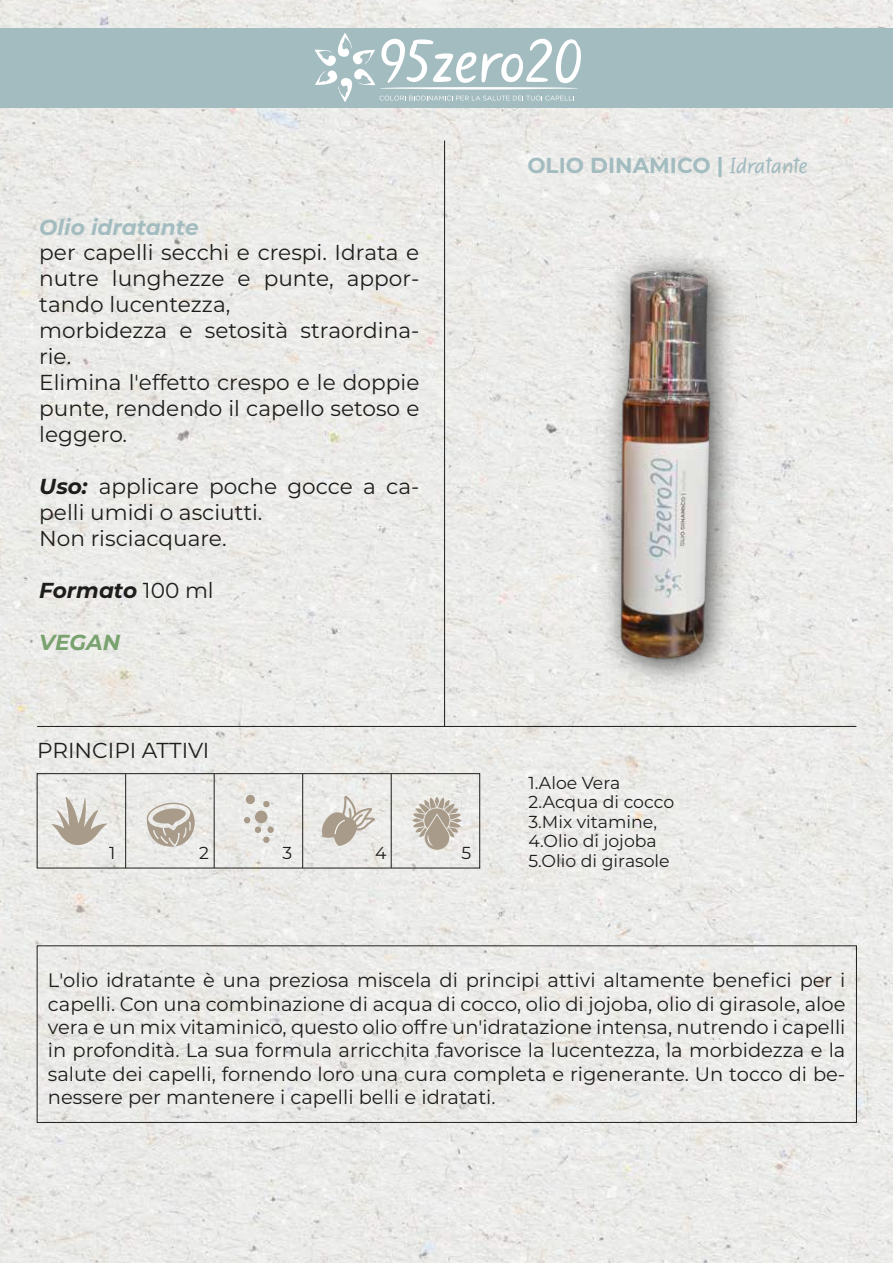
<style>
.page{position:relative;width:893px;height:1263px;background:#fff}
.page>*{position:absolute;margin:0;border:0;box-sizing:border-box;transform-origin:0 0}
.t1{font:italic 700 21.75px "Montserrat";color:#a3bcc0}
.t2{font:21.6px/26px "Montserrat";color:#1d1d1b}
.t3{font:700 21.6px "Montserrat";color:#a3bcc0}
.t4{font:italic 700 21.6px "Montserrat";color:#1d1d1b}
.t5{font:italic 700 21.6px "Montserrat";color:#79a26f}
.t6{font:19.5px/23.4px "Montserrat";color:#1d1d1b;text-align:justify}
.t7{font:17.25px/19.5px "Montserrat";color:#1d1d1b}
.s1{font-weight:700;font-style:italic}
.s2{font-weight:400;font-style:normal}
.s3{font-family:"Mother's Touches";font-weight:400}
</style>
<div class="page">
<img style="left:0;top:0;width:893px;height:1263px">
<div style="left:0;top:29px;width:893px;height:79px;background:#a3bcc0"></div>
<hr style="left:444px;top:140px;width:1px;height:587px;background:#1d1d1b">
<hr style="left:37px;top:726px;width:819px;height:1px;background:#1d1d1b">
<div style="left:37px;top:773px;width:443px;height:95px;border:1px solid #1d1d1b"></div>
<hr style="left:125px;top:774px;width:1px;height:94px;background:#1d1d1b">
<hr style="left:214px;top:774px;width:1px;height:94px;background:#1d1d1b">
<hr style="left:302px;top:774px;width:1px;height:94px;background:#1d1d1b">
<hr style="left:391px;top:774px;width:1px;height:94px;background:#1d1d1b">
<div style="left:37px;top:945px;width:820px;height:178px;border:1px solid #1d1d1b"></div>
<svg style="left:315px;top:33px;width:266px;height:69px"></svg>
<svg style="left:52px;top:793px;width:56px;height:57px;background:#d4cfc7"></svg>
<svg style="left:147px;top:803px;width:48px;height:44px;background:#c5beb2"></svg>
<svg style="left:320px;top:796px;width:55px;height:50px;background:#d1ccc3"></svg>
<svg style="left:412px;top:797px;width:49px;height:53px;background:#c6beb3"></svg>
<div style="left:246px;top:795px;width:9px;height:9px;background:#a99b89;border-radius:50%"></div>
<div style="left:255px;top:811px;width:12px;height:12px;background:#a99b89;border-radius:50%"></div>
<div style="left:263px;top:801px;width:7px;height:6px;background:#a99b89;border-radius:50%"></div>
<svg style="left:244px;top:817px;width:6px;height:6px"></svg>
<div style="left:255px;top:826px;width:6px;height:7px;background:#a99b89;border-radius:50%"></div>
<div style="left:267px;top:826px;width:7px;height:7px;background:#a99b89;border-radius:50%"></div>
<div style="left:263px;top:836px;width:7px;height:7px;background:#a99b89;border-radius:50%"></div>
<img style="left:522px;top:140px;width:293px;height:651px">
<p class="t1" style="left:39px;top:211px;width:161px">Olio idratante</p>
<p class="t2" style="left:39px;top:239px;width:382px">per capelli secchi e crespi. Idrata e nutre lunghezze e punte, appor&shy;tando lucentezza,<br>morbidezza e setosità straordina&shy;rie.<br>Elimina l'effetto crespo e le doppie punte, rendendo il capello setoso e leggero.</p>
<p class="t2" style="left:39px;top:473px;width:382px"><span class="s1">Uso:</span> applicare poche gocce a ca&shy;pelli umidi o asciutti.<br>Non risciacquare.</p>
<p class="t4" style="left:39px;top:575px;width:176px">Formato <span class="s2">100 ml</span></p>
<p class="t5" style="left:39px;top:627px;width:83px">VEGAN</p>
<p class="t2" style="left:37px;top:736px;width:174px">PRINCIPI ATTIVI</p>
<p class="t7" style="left:109px;top:842px;width:8px">1</p>
<p class="t7" style="left:199px;top:842px;width:11px">2</p>
<p class="t7" style="left:283px;top:842px;width:11px">3</p>
<p class="t7" style="left:375px;top:842px;width:13px">4</p>
<p class="t7" style="left:461px;top:842px;width:11px">5</p>
<p class="t3" style="left:527px;top:150px;width:282px">OLIO DINAMICO | <span class="s3">Idratante</span></p>
<p class="t7" style="left:528px;top:772px;width:147px">1.Aloe Vera<br>2.Acqua di cocco<br>3.Mix vitamine,<br>4.Olio di jojoba<br>5.Olio di girasole</p>
<p class="t6" style="left:48px;top:968px;width:799px">L'olio idratante è una preziosa miscela di principi attivi altamente benefici per i capelli. Con una combinazione di acqua di cocco, olio di jojoba, olio di girasole, aloe vera e un mix vitaminico, questo olio offre un'idratazione intensa, nutrendo i capelli in profondità. La sua formula arricchita favorisce la lucentezza, la morbidezza e la salute dei capelli, fornendo loro una cura completa e rigenerante. Un tocco di be&shy;nessere per mantenere i capelli belli e idratati.</p>
</div>
